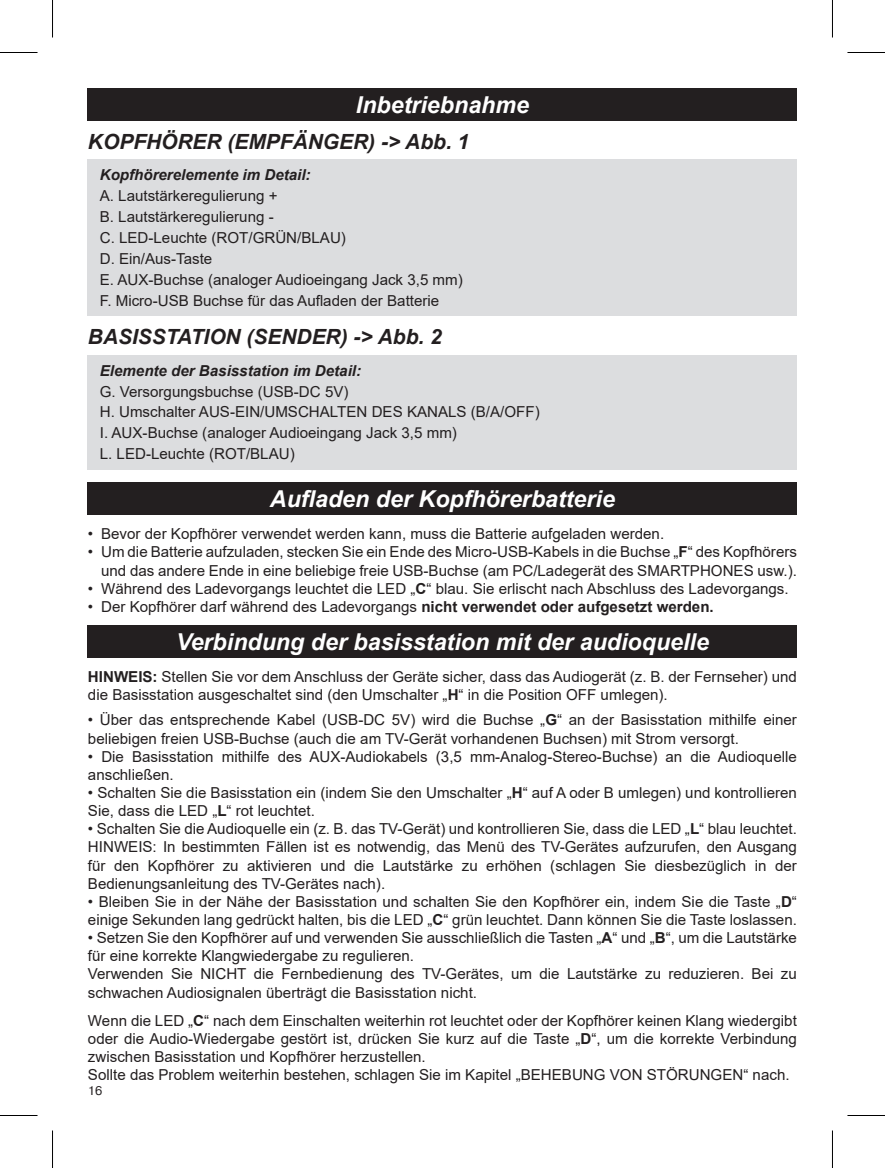
<style>
.page{position:relative;width:885px;height:1168px;background:#fff}
.page>*{position:absolute;margin:0;border:0;box-sizing:border-box;transform-origin:0 0}
.Testo_bold-italic_10{font:italic 700 23.25px "Arial";color:#fff}
.List_Paragraph{font:italic 700 21px "Arial";color:#231f20}
.Plain_Text{font:15px/18.2px "Arial";color:#231f20}
.List_Paragraph-2{font:15px "Arial";color:#231f20}
.List_Paragraph-3{font:italic 700 15px "Arial";color:#231f20}
.t1{font:12.5px "Pragmatica TT";color:#231f20}
.s1{font-weight:700}
</style>
<div class="page">
<div style="left:88px;top:88px;width:709px;height:32px;background:#231f20"></div>
<div style="left:88px;top:355px;width:709px;height:115px;background:#dcdddf"></div>
<div style="left:88px;top:159px;width:709px;height:156px;background:#dcdddf"></div>
<div style="left:88px;top:483px;width:709px;height:32px;background:#231f20"></div>
<div style="left:88px;top:625px;width:709px;height:33px;background:#231f20"></div>
<hr style="left:0;top:52px;width:38px;height:1px;background:#000">
<hr style="left:847px;top:52px;width:38px;height:1px;background:#000">
<hr style="left:0;top:1115px;width:38px;height:1px;background:#000">
<hr style="left:847px;top:1115px;width:38px;height:1px;background:#000">
<hr style="left:52px;top:0;width:1px;height:38px;background:#000">
<hr style="left:52px;top:1130px;width:1px;height:38px;background:#000">
<hr style="left:832px;top:0;width:1px;height:38px;background:#000">
<hr style="left:832px;top:1130px;width:1px;height:38px;background:#000">
<p class="Testo_bold-italic_10" style="left:356px;top:89px;width:175px">Inbetriebnahme</p>
<p class="List_Paragraph" style="left:88px;top:127px;width:383px">KOPFHÖRER (EMPFÄNGER) -&gt; Abb. 1</p>
<p class="List_Paragraph-3" style="left:100px;top:165px;width:212px">Kopfhörerelemente im Detail:</p>
<p class="List_Paragraph-2" style="left:100px;top:186px;width:179px">A. Lautstärkeregulierung +</p>
<p class="List_Paragraph-2" style="left:100px;top:206px;width:175px">B. Lautstärkeregulierung -</p>
<p class="List_Paragraph-2" style="left:100px;top:227px;width:248px">C. LED-Leuchte (ROT/GRÜN/BLAU)</p>
<p class="List_Paragraph-2" style="left:100px;top:248px;width:114px">D. Ein/Aus-Taste</p>
<p class="List_Paragraph-2" style="left:100px;top:269px;width:364px">E. AUX-Buchse (analoger Audioeingang Jack 3,5 mm)</p>
<p class="List_Paragraph-2" style="left:100px;top:290px;width:341px">F. Micro-USB Buchse für das Aufladen der Batterie</p>
<p class="List_Paragraph" style="left:88px;top:322px;width:355px">BASISSTATION (SENDER) -&gt; Abb. 2</p>
<p class="List_Paragraph-3" style="left:100px;top:360px;width:263px">Elemente der Basisstation im Detail:</p>
<p class="List_Paragraph-2" style="left:100px;top:381px;width:250px">G. Versorgungsbuchse (USB-DC 5V)</p>
<p class="List_Paragraph-2" style="left:100px;top:402px;width:441px">H. Umschalter AUS-EIN/UMSCHALTEN DES KANALS (B/A/OFF)</p>
<p class="List_Paragraph-2" style="left:100px;top:423px;width:358px">I. AUX-Buchse (analoger Audioeingang Jack 3,5 mm)</p>
<p class="List_Paragraph-2" style="left:100px;top:444px;width:196px">L. LED-Leuchte (ROT/BLAU)</p>
<p class="Testo_bold-italic_10" style="left:270px;top:484px;width:346px">Aufladen der Kopfhörerbatterie</p>
<p class="Plain_Text" style="left:88px;top:525px;width:577px">• Bevor der Kopfhörer verwendet werden kann, muss die Batterie aufgeladen werden.</p>
<p class="Plain_Text" style="left:88px;top:543px;width:710px;text-align:right">• Um die Batterie aufzuladen, stecken Sie ein Ende des Micro-USB-Kabels in die Buchse „<span class="s1">F</span>“ des Kopfhörers und das andere Ende in eine beliebige freie USB-Buchse (am PC/Ladegerät des SMARTPHONES usw.).</p>
<p class="Plain_Text" style="left:88px;top:579px;width:702px">• Während des Ladevorgangs leuchtet die LED „<span class="s1">C</span>“ blau. Sie erlischt nach Abschluss des Ladevorgangs.</p>
<p class="Plain_Text" style="left:88px;top:597px;width:627px">• Der Kopfhörer darf während des Ladevorgangs <span class="s1">nicht verwendet oder aufgesetzt werden.</span></p>
<p class="Testo_bold-italic_10" style="left:176px;top:626px;width:534px">Verbindung der basisstation mit der audioquelle</p>
<p class="Plain_Text" style="left:88px;top:668px;width:710px"><span class="s1">HINWEIS:</span> Stellen Sie vor dem Anschluss der Geräte sicher, dass das Audiogerät (z. B. der Fernseher) und die Basisstation ausgeschaltet sind (den Umschalter „<span class="s1">H</span>“ in die Position OFF umlegen).</p>
<p class="Plain_Text" style="left:88px;top:711px;width:710px">• Über das entsprechende Kabel (USB-DC 5V) wird die Buchse „<span class="s1">G</span>“ an der Basisstation mithilfe einer beliebigen freien USB-Buchse (auch die am TV-Gerät vorhandenen Buchsen) mit Strom versorgt.</p>
<p class="Plain_Text" style="left:88px;top:747px;width:710px">• Die Basisstation mithilfe des AUX-Audiokabels (3,5 mm-Analog-Stereo-Buchse) an die Audioquelle anschließen.</p>
<p class="Plain_Text" style="left:88px;top:784px;width:710px">• Schalten Sie die Basisstation ein (indem Sie den Umschalter „<span class="s1">H</span>“ auf A oder B umlegen) und kontrollieren<br>Sie, dass die LED „<span class="s1">L</span>“ rot leuchtet.</p>
<p class="Plain_Text" style="left:88px;top:820px;width:710px">• Schalten Sie die Audioquelle ein (z. B. das TV-Gerät) und kontrollieren Sie, dass die LED „<span class="s1">L</span>“ blau leuchtet.</p>
<p class="Plain_Text" style="left:88px;top:838px;width:710px;text-align:justify">HINWEIS: In bestimmten Fällen ist es notwendig, das Menü des TV-Gerätes aufzurufen, den Ausgang für den Kopfhörer zu aktivieren und die Lautstärke zu erhöhen (schlagen Sie diesbezüglich in der Bedienungsanleitung des TV-Gerätes nach).</p>
<p class="Plain_Text" style="left:88px;top:892px;width:710px">• Bleiben Sie in der Nähe der Basisstation und schalten Sie den Kopfhörer ein, indem Sie die Taste „<span class="s1">D</span>“ einige Sekunden lang gedrückt halten, bis die LED „<span class="s1">C</span>“ grün leuchtet. Dann können Sie die Taste loslassen.</p>
<p class="Plain_Text" style="left:88px;top:929px;width:710px">• Setzen Sie den Kopfhörer auf und verwenden Sie ausschließlich die Tasten „<span class="s1">A</span>“ und „<span class="s1">B</span>“, um die Lautstärke für eine korrekte Klangwiedergabe zu regulieren.</p>
<p class="Plain_Text" style="left:88px;top:965px;width:710px">Verwenden Sie NICHT die Fernbedienung des TV-Gerätes, um die Lautstärke zu reduzieren. Bei zu schwachen Audiosignalen überträgt die Basisstation nicht.</p>
<p class="Plain_Text" style="left:88px;top:1011px;width:710px;text-align:justify">Wenn die LED „<span class="s1">C</span>“ nach dem Einschalten weiterhin rot leuchtet oder der Kopfhörer keinen Klang wiedergibt oder die Audio-Wiedergabe gestört ist, drücken Sie kurz auf die Taste „<span class="s1">D</span>“, um die korrekte Verbindung zwischen Basisstation und Kopfhörer herzustellen.</p>
<p class="Plain_Text" style="left:88px;top:1066px;width:703px">Sollte das Problem weiterhin bestehen, schlagen Sie im Kapitel „BEHEBUNG VON STÖRUNGEN“ nach.</p>
<p class="t1" style="left:88px;top:1083px;width:16px">16</p>
</div>
